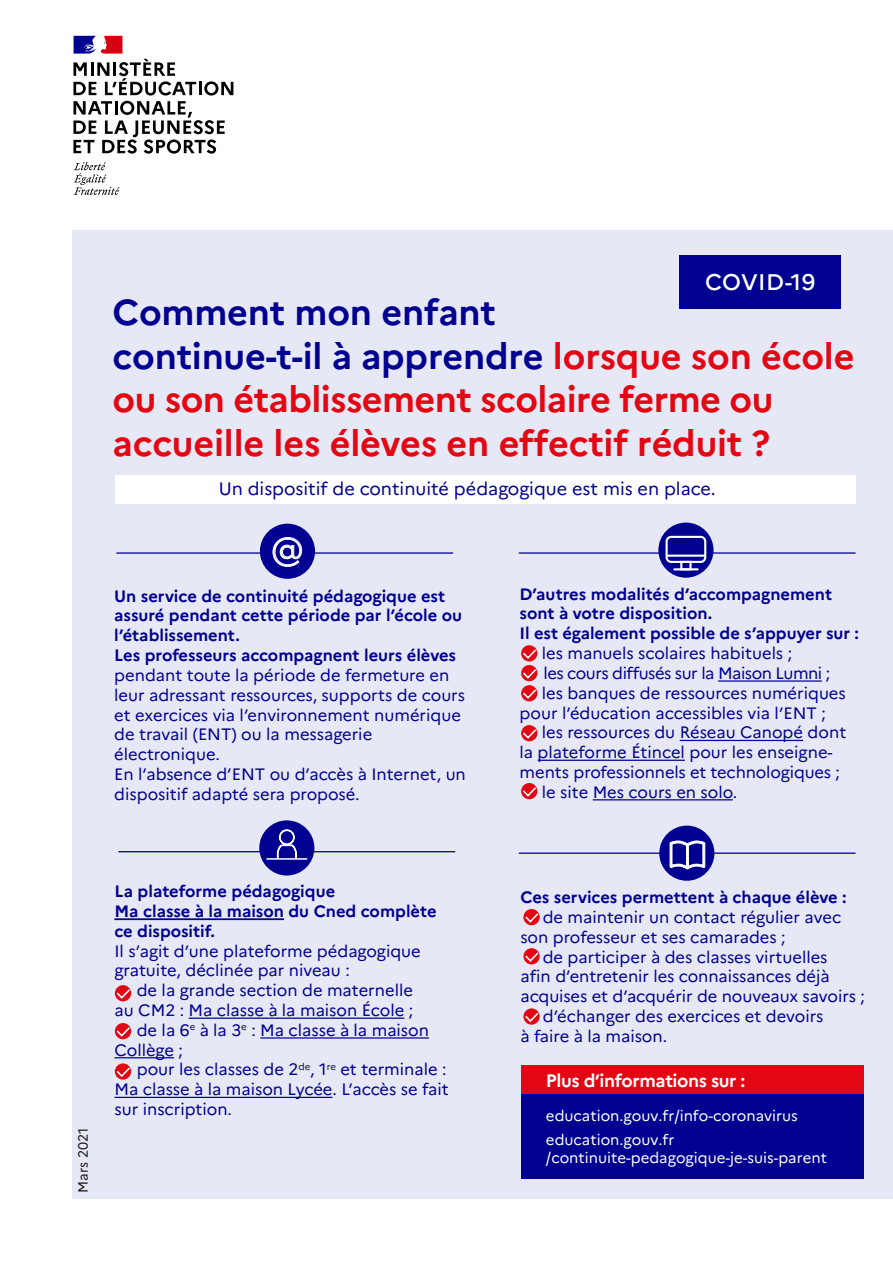
<style>
.page{position:relative;width:893px;height:1263px;background:#fff}
.page>*{position:absolute;margin:0;border:0;box-sizing:border-box;transform-origin:0 0}
.t1{font:300 39px "Marianne";color:#fff}
.t2{font:700 36px/43.5px "Marianne";letter-spacing:-.005em;color:#e30613}
.t3{font:500 22.65px "Marianne";letter-spacing:.02em;color:#fff}
.t4{font:18px "Marianne";color:#000091}
.t5{font:700 18px "Marianne";letter-spacing:-.025em;color:#fff}
.t6{font:16.5px/19.8px "Marianne";color:#000091}
.t7{font:700 16.5px/19.8px "Marianne";color:#000091}
.t8{font:16.5px "Marianne";letter-spacing:-.03em;color:#000091}
.t9{font:15px/24px "Marianne";color:#fff}
.t10{font:13.5px "Marianne";color:#1a1718}
.s1{color:#000091}
</style>
<div class="page">
<div style="left:72px;top:230px;width:821px;height:969px;background:#e7e8f5"></div>
<hr style="left:114px;top:918px;width:170px;height:2px;background:#000091">
<hr style="left:189px;top:1017px;width:215px;height:2px;background:#000091">
<hr style="left:260px;top:1037px;width:169px;height:1px;background:#000091">
<hr style="left:114px;top:1057px;width:60px;height:1px;background:#000091">
<hr style="left:114px;top:1097px;width:218px;height:1px;background:#000091">
<hr style="left:718px;top:680px;width:104px;height:2px;background:#000091">
<hr style="left:680px;top:740px;width:123px;height:1px;background:#000091">
<hr style="left:538px;top:760px;width:147px;height:1px;background:#000091">
<hr style="left:593px;top:799px;width:140px;height:1px;background:#000091">
<hr style="left:118px;top:851px;width:337px;height:1px;background:#000091">
<div style="left:259px;top:820px;width:55px;height:55px;background:#000091;border-radius:50%"></div>
<svg style="left:265px;top:829px;width:44px;height:31px"></svg>
<svg style="left:521px;top:645px;width:16px;height:16px"></svg>
<svg style="left:521px;top:648px;width:17px;height:12px"></svg>
<svg style="left:521px;top:665px;width:16px;height:16px"></svg>
<svg style="left:521px;top:667px;width:17px;height:13px"></svg>
<svg style="left:521px;top:685px;width:16px;height:16px"></svg>
<svg style="left:521px;top:688px;width:17px;height:12px"></svg>
<svg style="left:521px;top:725px;width:16px;height:16px"></svg>
<svg style="left:521px;top:727px;width:17px;height:13px"></svg>
<svg style="left:521px;top:783px;width:16px;height:16px"></svg>
<svg style="left:521px;top:785px;width:17px;height:13px"></svg>
<svg style="left:523px;top:909px;width:17px;height:16px"></svg>
<svg style="left:523px;top:911px;width:17px;height:13px"></svg>
<svg style="left:523px;top:948px;width:17px;height:16px"></svg>
<svg style="left:523px;top:951px;width:17px;height:12px"></svg>
<svg style="left:523px;top:1008px;width:17px;height:17px"></svg>
<svg style="left:523px;top:1011px;width:17px;height:12px"></svg>
<svg style="left:115px;top:1023px;width:16px;height:16px"></svg>
<svg style="left:115px;top:1025px;width:17px;height:13px"></svg>
<svg style="left:115px;top:985px;width:16px;height:16px"></svg>
<svg style="left:115px;top:987px;width:17px;height:13px"></svg>
<svg style="left:115px;top:1063px;width:16px;height:17px"></svg>
<svg style="left:115px;top:1066px;width:17px;height:12px"></svg>
<div style="left:115px;top:475px;width:741px;height:29px;background:#fff"></div>
<hr style="left:116px;top:552px;width:337px;height:2px;background:#000091">
<hr style="left:519px;top:552px;width:337px;height:2px;background:#000091">
<div style="left:260px;top:524px;width:55px;height:55px;background:#000091;border-radius:50%"></div>
<svg style="left:273px;top:537px;width:29px;height:30px"></svg>
<svg style="left:74px;top:162px;width:46px;height:33px"></svg>
<svg style="left:73px;top:36px;width:160px;height:118px"></svg>
<div style="left:658px;top:522px;width:55px;height:56px;background:#000091;border-radius:50%"></div>
<div style="left:665px;top:536px;width:41px;height:27px;border:2px solid #fff;border-radius:5px"></div>
<div style="left:680px;top:561px;width:12px;height:9px;border:2px solid #fff"></div>
<hr style="left:674px;top:568px;width:24px;height:2px;background:#fff">
<hr style="left:667px;top:555px;width:38px;height:2px;background:#fff">
<hr style="left:519px;top:852px;width:337px;height:2px;background:#000091">
<div style="left:659px;top:826px;width:55px;height:55px;background:#000091;border-radius:50%"></div>
<svg style="left:670px;top:840px;width:35px;height:29px"></svg>
<div style="left:521px;top:1065px;width:342px;height:113px;background:#000091"></div>
<div style="left:521px;top:1064px;width:342px;height:29px;background:#e30613"></div>
<div style="left:680px;top:255px;width:161px;height:53px;background:#000091"></div>
<h3 class="t3" style="left:705px;top:268px;width:112px">COVID-19</h3>
<h2 class="t2" style="left:113px;top:290px;width:743px"><span class="s1">Comment mon enfant<br>continue-t-il à apprendre</span> lorsque son école ou son établissement scolaire ferme ou accueille les élèves en effectif réduit ?</h2>
<p class="t4" style="left:219px;top:477px;width:498px">Un dispositif de continuité pédagogique est mis en place.</p>
<h1 class="t1" style="left:271px;top:524px;width:34px">@</h1>
<p class="t7" style="left:114px;top:586px;width:349px">Un service de continuité pédagogique est assuré pendant cette période par l’école ou l’établissement.<br>Les professeurs accompagnent leurs élèves</p>
<p class="t6" style="left:114px;top:665px;width:353px">pendant toute la période de fermeture en leur adressant ressources, supports de cours et exercices via l’environnement numérique de travail (ENT) ou la messagerie électronique.<br>En l’absence d’ENT ou d’accès à Internet, un dispositif adapté sera proposé.</p>
<p class="t7" style="left:519px;top:584px;width:341px">D’autres modalités d’accompagnement sont à votre disposition.<br>Il est également possible de s’appuyer sur :</p>
<p class="t6" style="left:542px;top:643px;width:252px">les manuels scolaires habituels ;</p>
<p class="t8" style="left:543px;top:663px;width:288px">les cours diffusés sur la Maison Lumni ;</p>
<p class="t6" style="left:542px;top:683px;width:305px">les banques de ressources numériques</p>
<p class="t6" style="left:519px;top:703px;width:308px">pour l’éducation accessibles via l’ENT ;</p>
<p class="t6" style="left:542px;top:722px;width:306px">les ressources du Réseau Canopé dont</p>
<p class="t6" style="left:519px;top:742px;width:315px">la plateforme Étincel pour les enseigne-</p>
<p class="t6" style="left:519px;top:762px;width:322px">ments professionnels et technologiques ;</p>
<p class="t6" style="left:542px;top:782px;width:197px">le site Mes cours en solo.</p>
<p class="t10" style="left:75px;top:1193px;width:67px;rotate:-90deg">Mars 2021</p>
<p class="t7" style="left:114px;top:881px;width:324px">La plateforme pédagogique<br>Ma classe à la maison du Cned complète ce dispositif.</p>
<p class="t6" style="left:114px;top:941px;width:308px">Il s’agit d’une plateforme pédagogique gratuite, déclinée par niveau :</p>
<p class="t6" style="left:137px;top:980px;width:278px">de la grande section de maternelle</p>
<p class="t6" style="left:114px;top:1000px;width:300px">au CM2 : Ma classe à la maison École ;</p>
<p class="t6" style="left:137px;top:1020px;width:294px">de la 6<sup>e</sup> à la 3<sup>e</sup> : Ma classe à la maison</p>
<p class="t6" style="left:114px;top:1040px;width:70px">Collège ;</p>
<p class="t6" style="left:137px;top:1060px;width:311px">pour les classes de 2<sup>de</sup>, 1<sup>re</sup> et terminale :</p>
<p class="t6" style="left:114px;top:1079px;width:336px">Ma classe à la maison Lycée. L’accès se fait</p>
<p class="t6" style="left:114px;top:1099px;width:119px">sur inscription.</p>
<p class="t7" style="left:520px;top:887px;width:328px">Ces services permettent à chaque élève :</p>
<p class="t6" style="left:520px;top:907px;width:322px;text-indent:22px">de maintenir un contact régulier avec son professeur et ses camarades ;</p>
<p class="t6" style="left:543px;top:947px;width:286px">de participer à des classes virtuelles</p>
<p class="t6" style="left:520px;top:966px;width:311px">afin d’entretenir les connaissances déjà</p>
<p class="t6" style="left:520px;top:986px;width:346px">acquises et d’acquérir de nouveaux savoirs ;</p>
<p class="t6" style="left:543px;top:1006px;width:282px">d’échanger des exercices et devoirs</p>
<p class="t6" style="left:520px;top:1026px;width:148px">à faire à la maison.</p>
<p class="t5" style="left:546px;top:1069px;width:201px">Plus d’informations sur :</p>
<p class="t9" style="left:546px;top:1104px;width:253px">education.gouv.fr/info-coronavirus education.gouv.fr</p>
<p class="t9" style="left:546px;top:1146px;width:282px">/continuite-pedagogique-je-suis-parent</p>
</div>
